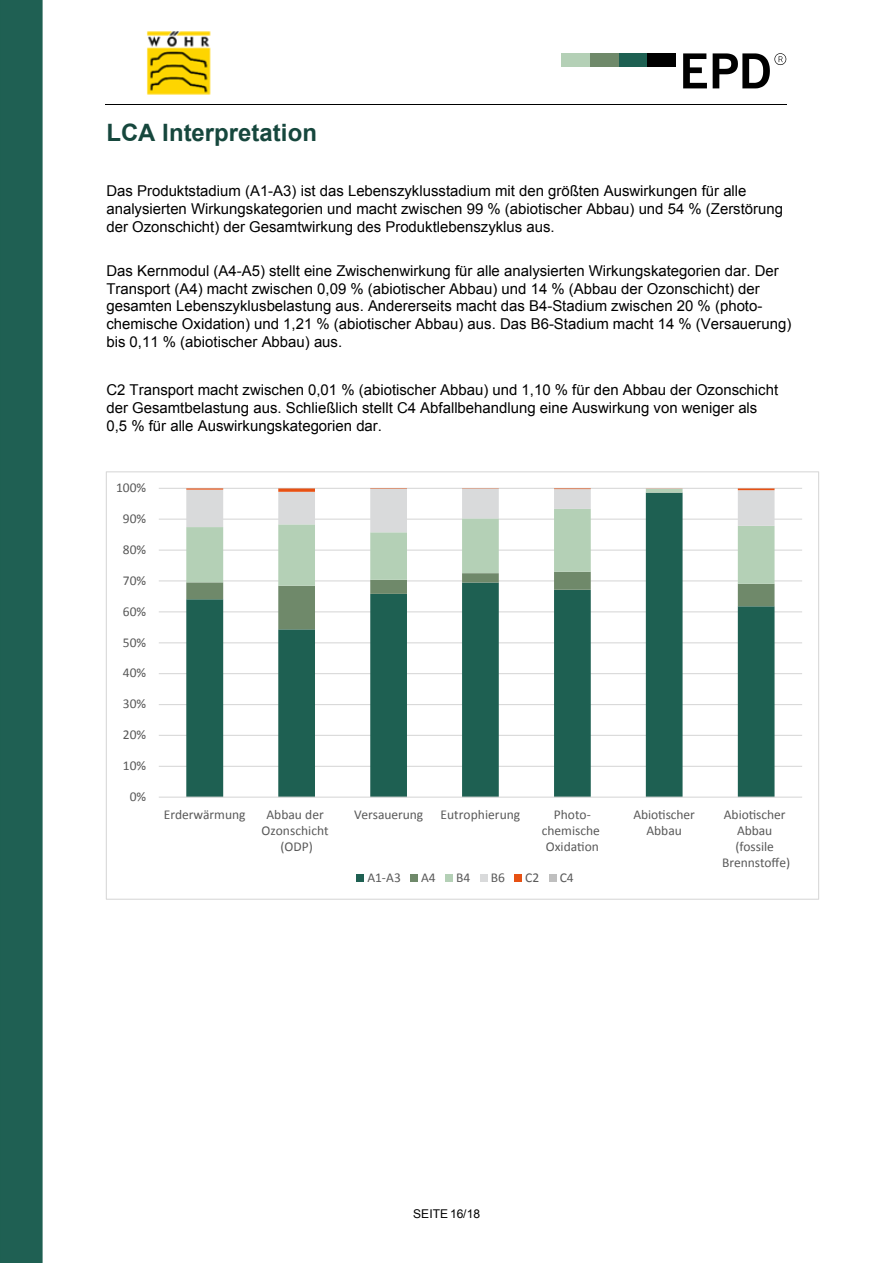
<style>
.page{position:relative;width:893px;height:1263px;background:#fff}
.page>*{position:absolute;margin:0;border:0;box-sizing:border-box;transform-origin:0 0}
.t1{font:700 24px "Arial";color:#16473d}
.t2{font:15px/18px "Arial";color:#000}
.t3{font:13.5px/16.2px "Calibri";color:#595959;text-align:center}
.t4{font:12px "Arial";letter-spacing:.005em;color:#000}
</style>
<div class="page">
<img style="left:146px;top:31px;width:65px;height:64px">
<hr style="left:105px;top:104px;width:342px;height:1px;background:#000">
<hr style="left:446px;top:104px;width:341px;height:1px;background:#000">
<div style="left:618px;top:54px;width:29px;height:13px;background:#1e6052"></div>
<div style="left:590px;top:54px;width:28px;height:13px;background:#6f896a"></div>
<div style="left:561px;top:54px;width:29px;height:13px;background:#b4d0b6"></div>
<div style="left:647px;top:54px;width:29px;height:13px;background:#000"></div>
<svg style="left:683px;top:53px;width:103px;height:35px"></svg>
<div style="left:0;top:0;width:43px;height:1263px;background:#1f6053"></div>
<hr style="left:159px;top:766px;width:643px;height:1px;background:#d9d9d9">
<hr style="left:159px;top:735px;width:643px;height:1px;background:#d9d9d9">
<hr style="left:159px;top:704px;width:643px;height:1px;background:#d9d9d9">
<hr style="left:159px;top:673px;width:643px;height:1px;background:#d9d9d9">
<hr style="left:159px;top:642px;width:643px;height:1px;background:#d9d9d9">
<hr style="left:159px;top:611px;width:643px;height:1px;background:#d9d9d9">
<hr style="left:159px;top:580px;width:643px;height:1px;background:#d9d9d9">
<hr style="left:159px;top:550px;width:643px;height:1px;background:#d9d9d9">
<hr style="left:159px;top:519px;width:643px;height:1px;background:#d9d9d9">
<hr style="left:159px;top:488px;width:643px;height:1px;background:#d9d9d9">
<svg style="left:186px;top:629px;width:589px;height:168px"></svg>
<svg style="left:186px;top:586px;width:589px;height:43px"></svg>
<svg style="left:186px;top:532px;width:589px;height:54px"></svg>
<svg style="left:186px;top:488px;width:589px;height:44px"></svg>
<hr style="left:646px;top:488px;width:37px;height:1px;background:#e75113">
<hr style="left:738px;top:488px;width:37px;height:2px;background:#e75113">
<svg style="left:278px;top:489px;width:37px;height:3px"></svg>
<hr style="left:186px;top:488px;width:37px;height:2px;background:#e75113">
<hr style="left:738px;top:488px;width:37px;height:1px;background:#bfbfbf">
<hr style="left:554px;top:488px;width:37px;height:1px;background:#bfbfbf">
<hr style="left:462px;top:488px;width:37px;height:1px;background:#bfbfbf">
<hr style="left:370px;top:488px;width:37px;height:1px;background:#bfbfbf">
<hr style="left:278px;top:488px;width:37px;height:1px;background:#bfbfbf">
<hr style="left:186px;top:488px;width:37px;height:1px;background:#bfbfbf">
<hr style="left:159px;top:797px;width:643px;height:1px;background:#d9d9d9">
<div style="left:357px;top:874px;width:7px;height:7px;background:#1e6052"></div>
<div style="left:411px;top:874px;width:7px;height:7px;background:#6f896a"></div>
<div style="left:446px;top:874px;width:7px;height:7px;background:#b4d0b6"></div>
<div style="left:480px;top:874px;width:8px;height:7px;background:#d9dadb"></div>
<div style="left:515px;top:874px;width:7px;height:7px;background:#e75113"></div>
<div style="left:549px;top:874px;width:7px;height:7px;background:#bfbfbf"></div>
<h1 class="t1" style="left:106px;top:117px;width:212px">LCA Interpretation</h1>
<p class="t2" style="left:106px;top:182px;width:678px">Das Produktstadium (A1-A3) ist das Lebenszyklusstadium mit den größten Auswirkungen für alle analysierten Wirkungskategorien und macht zwischen 99 % (abiotischer Abbau) und 54 % (Zerstörung der Ozonschicht) der Gesamtwirkung des Produktlebenszyklus aus.</p>
<p class="t2" style="left:106px;top:261px;width:687px">Das Kernmodul (A4-A5) stellt eine Zwischenwirkung für alle analysierten Wirkungskategorien dar. Der Transport (A4) macht zwischen 0,09 % (abiotischer Abbau) und 14 % (Abbau der Ozonschicht) der gesamten Lebenszyklusbelastung aus. Andererseits macht das B4-Stadium zwischen 20 % (photo&shy;chemische Oxidation) und 1,21 % (abiotischer Abbau) aus. Das B6-Stadium macht 14 % (Versauerung) bis 0,11 % (abiotischer Abbau) aus.</p>
<p class="t2" style="left:106px;top:381px;width:673px">C2 Transport macht zwischen 0,01 % (abiotischer Abbau) und 1,10 % für den Abbau der Ozonschicht der Gesamtbelastung aus. Schließlich stellt C4 Abfallbehandlung eine Auswirkung von weniger als<br>0,5 % für alle Auswirkungskategorien dar.</p>
<p class="t3" style="left:116px;top:480px;width:32px">100%</p>
<p class="t3" style="left:123px;top:510px;width:25px">90%</p>
<p class="t3" style="left:123px;top:541px;width:25px">80%</p>
<p class="t3" style="left:123px;top:572px;width:25px">70%</p>
<p class="t3" style="left:123px;top:603px;width:25px">60%</p>
<p class="t3" style="left:123px;top:634px;width:25px">50%</p>
<p class="t3" style="left:123px;top:665px;width:25px">40%</p>
<p class="t3" style="left:123px;top:696px;width:25px">30%</p>
<p class="t3" style="left:123px;top:727px;width:25px">20%</p>
<p class="t3" style="left:123px;top:758px;width:25px">10%</p>
<p class="t3" style="left:130px;top:788px;width:18px">0%</p>
<p class="t3" style="left:164px;top:806px;width:83px">Erderwärmung</p>
<p class="t3" style="left:261px;top:806px;width:69px">Abbau der<br>Ozonschicht (ODP)</p>
<p class="t3" style="left:354px;top:806px;width:71px">Versauerung</p>
<p class="t3" style="left:441px;top:806px;width:81px">Eutrophierung</p>
<p class="t3" style="left:542px;top:806px;width:60px">Photo&shy;chemische<br>Oxidation</p>
<p class="t3" style="left:633px;top:806px;width:63px">Abiotischer<br>Abbau</p>
<p class="t3" style="left:722px;top:806px;width:69px">Abiotischer<br>Abbau (fossile<br>Brennstoffe)</p>
<p class="t3" style="left:367px;top:869px;width:35px">A1-A3</p>
<p class="t3" style="left:421px;top:869px;width:16px">A4</p>
<p class="t3" style="left:456px;top:869px;width:16px">B4</p>
<p class="t3" style="left:491px;top:869px;width:16px">B6</p>
<p class="t3" style="left:525px;top:869px;width:16px">C2</p>
<p class="t3" style="left:560px;top:869px;width:16px">C4</p>
<p class="t4" style="left:413px;top:1206px;width:68px">SEITE16/18</p>
</div>
